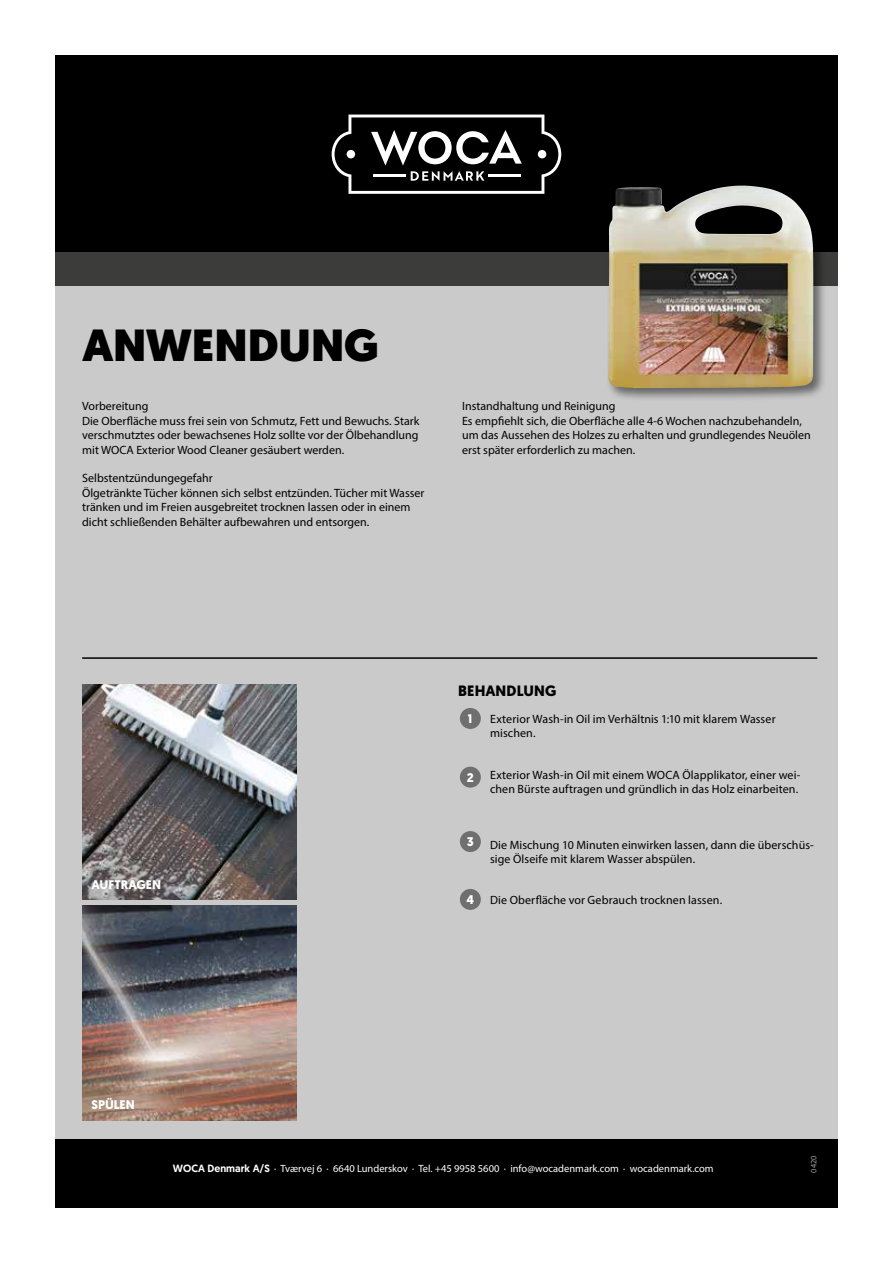
<style>
.page{position:relative;width:893px;height:1263px;background:#fff}
.page>*{position:absolute;margin:0;border:0;box-sizing:border-box;transform-origin:0 0}
.t1{font:900 45px "Geomanist";letter-spacing:-.005em;color:#000}
.t2{font:700 15px "Geomanist";letter-spacing:.01em;color:#000}
.t3{font:700 12.45px "Geomanist";color:#fff}
.t4{font:12px/14.4px "Myriad Pro";color:#000}
.t5{font:10.5px "Myriad Pro";color:#fff}
.t6{font:8.25px "Myriad Pro";color:#9d9d9c}
.s1{font-family:"Geomanist";font-weight:500}
</style>
<div class="page">
<div style="left:55px;top:140px;width:783px;height:1068px;background:#cacaca"></div>
<div style="left:55px;top:251px;width:783px;height:35px;background:#3c3c3b"></div>
<div style="left:55px;top:55px;width:783px;height:197px;background:#000"></div>
<svg style="left:332px;top:115px;width:229px;height:79px;background:#3a3a3a"></svg>
<div style="left:55px;top:1140px;width:783px;height:68px;background:#000"></div>
<div style="left:606px;top:183px;width:221px;height:219px;background:#000;opacity:.5"></div>
<img style="left:680px;top:186px;width:63px;height:17px">
<hr style="left:82px;top:657px;width:735px;height:2px;background:#000">
<div style="left:460px;top:708px;width:21px;height:21px;background:#706f6f;border-radius:50%"></div>
<div style="left:460px;top:767px;width:21px;height:21px;background:#706f6f;border-radius:50%"></div>
<div style="left:460px;top:831px;width:21px;height:21px;background:#706f6f;border-radius:50%"></div>
<div style="left:460px;top:889px;width:21px;height:21px;background:#706f6f;border-radius:50%"></div>
<img style="left:82px;top:685px;width:215px;height:214px">
<img style="left:82px;top:906px;width:215px;height:215px">
<h1 class="t1" style="left:82px;top:314px;width:298px">ANWENDUNG</h1>
<p class="t4" style="left:82px;top:399px;width:339px">Vorbereitung<br>Die Oberfläche muss frei sein von Schmutz, Fett und Bewuchs. Stark verschmutztes oder bewachsenes Holz sollte vor der Ölbehandlung mit WOCA Exterior Wood Cleaner gesäubert werden.</p>
<p class="t4" style="left:82px;top:471px;width:344px">Selbstentzü ndungegefahr<br>Ölgetränkte Tücher können sich selbst entzü nden. Tücher mit Wasser tränken und im Freien ausgebreitet trocknen lassen oder in einem dicht schließenden Behälter aufbewahren und entsorgen.</p>
<p class="t4" style="left:462px;top:399px;width:350px">Instandhaltung und Reinigung<br>Es empfiehlt sich, die Oberfläche alle 4-6 Wochen nachzubehandeln, um das Aussehen des Holzes zu erhalten und grundlegendes Neuölen erst später erforderlich zu machen.</p>
<p class="t3" style="left:91px;top:876px;width:71px">AUFTRAGEN</p>
<p class="t2" style="left:458px;top:681px;width:100px">BEHANDLUNG</p>
<p class="t3" style="left:468px;top:710px;width:6px">1</p>
<p class="t3" style="left:467px;top:769px;width:8px">2</p>
<p class="t4" style="left:490px;top:711px;width:287px">Exterior Wash-in Oil im Verhältnis 1:10 mit klarem Wasser mischen.</p>
<p class="t4" style="left:490px;top:767px;width:312px">Exterior Wash-in Oil mit einem WOCA Ölapplikator, einer wei&shy;chen Bürste auftragen und gründlich in das Holz einarbeiten.</p>
<p class="t3" style="left:467px;top:833px;width:8px">3</p>
<p class="t4" style="left:490px;top:837px;width:325px">Die Mischung 10 Minuten einwirken lassen, dann die überschüs&shy;sige Ölseife mit klarem Wasser abspülen.</p>
<p class="t3" style="left:466px;top:891px;width:9px">4</p>
<p class="t4" style="left:490px;top:893px;width:234px">Die Oberfläche vor Gebrauch trocknen lassen.</p>
<p class="t3" style="left:91px;top:1096px;width:45px">SPÜLEN</p>
<p class="t5" style="left:173px;top:1162px;width:542px"><span class="s1">WOCA Denmark A/S</span> · Tværvej 6 · 6640 Lunderskov · Tel. +45 9958 5600 · info@wocadenmark.com · wocadenmark.com</p>
<p class="t6" style="left:809px;top:1173px;width:19px;rotate:-90deg">0420</p>
</div>
